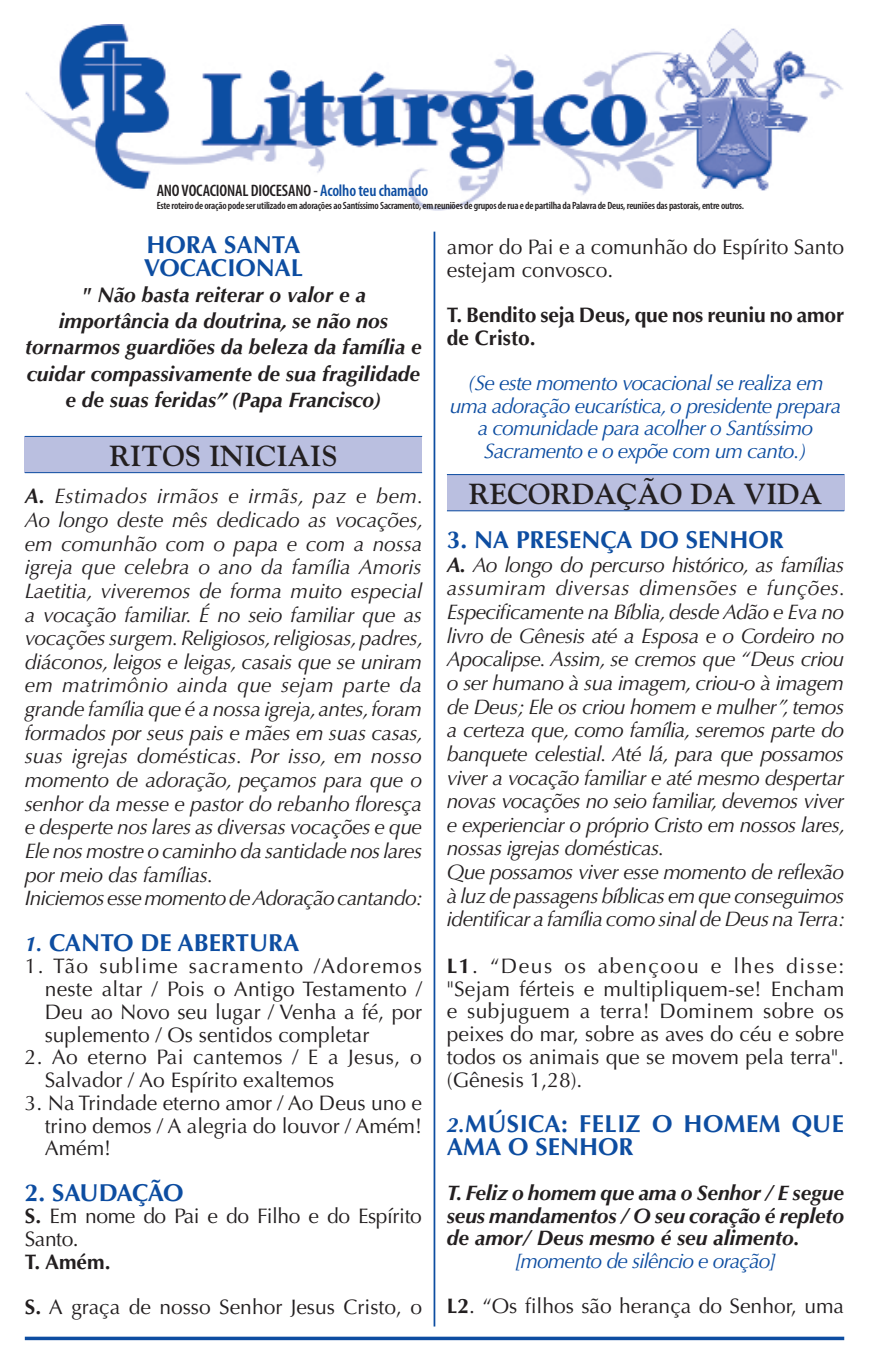
<style>
.page{position:relative;width:869px;height:1365px;background:#fff}
.page>*{position:absolute;margin:0;border:0;box-sizing:border-box;transform-origin:0 0}
.Fonte_do_Cabeçalho{font:700 28.88px "Goudy Std";color:#231f20}
.CANTO{font:700 24.5px/22.6px "Optima LT Std";letter-spacing:.02em;color:#0d4da1}
.Texto_do_Animador{font:700 24.5px "Optima LT Std";color:#0d4da1}
.TITULO_texto_animado{font:700 24.5px "Optima LT Std";color:#0d4da1}
.CANTO-2{font:700 24.5px "Optima LT Std";color:#0d4da1}
.Estrofe_-_Cantos{font:700 24.5px "Optima LT Std";letter-spacing:-.035em;color:#0d4da1}
.Texto_do_Animador-2{font:italic 21px/23.6px "Optima LT Std";letter-spacing:-.03em;color:#231f20;text-align:justify}
.Estrofe_-_Cantos-2{font:21px/22.8px "Optima LT Std";color:#231f20;text-align:justify}
.Texto_Padrão_com_S{font:21px/22.8px "Optima LT Std";color:#231f20;text-align:justify}
.t1{font:italic 21px/22.6px "Optima LT Std";letter-spacing:-.04em;color:#0d4da1;text-align:center}
.TITULO_texto_animado-2{font:italic 700 21px/26.2px "Optima LT Std";color:#231f20;text-align:center}
.Refrão{font:italic 700 21px/22.8px "Optima LT Std";letter-spacing:-.005em;color:#231f20;text-align:justify}
.Texto_Padrão_com_T{font:21px/22.6px "Optima LT Std";color:#231f20}
.Texto_Padrão_com_T-2{font:700 21px/22.6px "Optima LT Std";letter-spacing:-.01em;color:#231f20}
.Texto_Padrão_com_S-2{font:21px/22.6px "Optima LT Std";letter-spacing:-.02em;color:#231f20}
.t2{font:600 condensed 16.62px "Myriad Pro";letter-spacing:-.01em;color:#231f20}
.t3{font:600 condensed 10.5px "Myriad Pro";letter-spacing:-.02em;color:#231f20}
.s1{color:#0d4da1}
.s2{font-weight:700}
.s3{font-style:italic;font-size:21px}
</style>
<div class="page">
<img style="left:25px;top:25px;width:818px;height:185px">
<hr style="left:25px;top:1336px;width:818px;height:3px;background:#0d4da1">
<hr style="left:433px;top:231px;width:2px;height:1095px;background:#0d4da1">
<div style="left:25px;top:436px;width:397px;height:36px;background:#babfe0"></div>
<hr style="left:25px;top:436px;width:397px;height:1px;background:#0d4da1">
<hr style="left:25px;top:472px;width:397px;height:1px;background:#0d4da1">
<div style="left:446px;top:474px;width:397px;height:36px;background:#babfe0"></div>
<hr style="left:446px;top:474px;width:397px;height:1px;background:#0d4da1">
<hr style="left:446px;top:510px;width:397px;height:1px;background:#0d4da1">
<p class="t2" style="left:157px;top:180px;width:273px">ANO VOCACIONAL DIOCESANO - <span class="s1">Acolho teu chamado</span></p>
<p class="t3" style="left:157px;top:199px;width:588px">Este roteiro de oração pode ser utilizado em adorações ao Santíssimo Sacramento, em reuniões de grupos de rua e de partilha da Palavra de Deus, reuniões das pastorais, entre outros.</p>
<p class="Texto_Padrão_com_T" style="left:446px;top:236px;width:398px">amor do Pai e a comunhão do Espírito Santo estejam convosco.</p>
<p class="Texto_Padrão_com_T-2" style="left:446px;top:304px;width:398px">T. Bendito seja Deus, que nos reuniu no amor de Cristo.</p>
<p class="t1" style="left:449px;top:372px;width:393px">(Se este momento vocacional se realiza em uma adoração eucarística, o presidente prepara a comunidade para acolher o Santíssimo Sacramento e o expõe com um canto.)</p>
<p class="TITULO_texto_animado" style="left:146px;top:230px;width:155px">HORA SANTA</p>
<p class="TITULO_texto_animado" style="left:144px;top:253px;width:161px">VOCACIONAL</p>
<p class="TITULO_texto_animado-2" style="left:25px;top:282px;width:397px">" Não basta reiterar o valor e a importância da doutrina, se não nos tornarmos guardiões da beleza da família e cuidar compassivamente de sua fragilidade e de suas feridas” (Papa Francisco)</p>
<p class="Fonte_do_Cabeçalho" style="left:109px;top:439px;width:229px">RITOS INICIAIS</p>
<p class="Texto_do_Animador-2" style="left:25px;top:484px;width:400px"><span class="s2">A.</span> Estimados irmãos e irmãs, paz e bem.<br>Ao longo deste mês dedicado as vocações, em comunhão com o papa e com a nossa igreja que celebra o ano da família Amoris Laetitia, viveremos de forma muito especial a vocação familiar. É no seio familiar que as vocações surgem. Religiosos, religiosas, padres, diáconos, leigos e leigas, casais que se uniram em matrimônio ainda que sejam parte da grande família que é a nossa igreja, antes, foram formados por seus pais e mães em suas casas, suas igrejas domésticas. Por isso, em nosso momento de adoração, peçamos para que o senhor da messe e pastor do rebanho floresça e desperte nos lares as diversas vocações e que Ele nos mostre o caminho da santidade nos lares por meio das famílias.</p>
<p class="Texto_do_Animador-2" style="left:25px;top:886px;width:399px">Iniciemos esse momento de Adoração cantando:</p>
<p class="CANTO-2" style="left:25px;top:927px;width:276px"><span class="s3">1.</span> CANTO DE ABERTURA</p>
<p class="Estrofe_-_Cantos-2" style="left:45px;top:955px;width:379px;text-indent:-20px">1. Tão sublime sacramento /Adoremos neste altar / Pois o Antigo Testamento / Deu ao Novo seu lugar / Venha a fé, por suplemento / Os sentidos completar</p>
<p class="Estrofe_-_Cantos-2" style="left:45px;top:1046px;width:378px;text-indent:-20px">2. Ao eterno Pai cantemos / E a Jesus, o<br>Salvador / Ao Espírito exaltemos</p>
<p class="Estrofe_-_Cantos-2" style="left:45px;top:1091px;width:378px;text-indent:-20px">3. Na Trindade eterno amor / Ao Deus uno e trino demos / A alegria do louvor / Amém!<br>Amém!</p>
<p class="Estrofe_-_Cantos" style="left:25px;top:1177px;width:160px">2. SAUDAÇÃO</p>
<p class="Texto_Padrão_com_S-2" style="left:25px;top:1205px;width:398px"><span class="s2">S.</span> Em nome do Pai e do Filho e do Espírito<br>Santo.</p>
<p class="Texto_Padrão_com_T-2" style="left:25px;top:1250px;width:87px">T. Amém.</p>
<p class="Texto_Padrão_com_T" style="left:25px;top:1295px;width:398px"><span class="s2">S.</span> A graça de nosso Senhor Jesus Cristo, o</p>
<p class="Fonte_do_Cabeçalho" style="left:468px;top:477px;width:354px">RECORDAÇÃO DA VIDA</p>
<p class="Texto_do_Animador" style="left:446px;top:525px;width:338px">3. NA PRESENÇA DO SENHOR</p>
<p class="Texto_do_Animador-2" style="left:446px;top:553px;width:399px"><span class="s2">A.</span> Ao longo do percurso histórico, as famílias assumiram diversas dimensões e funções.<br>Especificamente na Bíblia, desde Adão e Eva no livro de Gênesis até a Esposa e o Cordeiro no Apocalipse. Assim, se cremos que “Deus criou o ser humano à sua imagem, criou-o à imagem de Deus; Ele os criou homem e mulher”, temos a certeza que, como família, seremos parte do banquete celestial. Até lá, para que possamos viver a vocação familiar e até mesmo despertar novas vocações no seio familiar, devemos viver e experienciar o próprio Cristo em nossos lares, nossas igrejas domésticas.</p>
<p class="Texto_do_Animador-2" style="left:446px;top:860px;width:399px">Que possamos viver esse momento de reflexão à luz de passagens bíblicas em que conseguimos identificar a família como sinal de Deus na Terra:</p>
<p class="Texto_Padrão_com_S" style="left:446px;top:954px;width:398px"><span class="s2">L1</span>. “Deus os abençoou e lhes disse: "Sejam férteis e multipliquem-se! Encham e subjuguem a terra! Dominem sobre os peixes do mar, sobre as aves do céu e sobre todos os animais que se movem pela terra". (Gênesis 1,28).</p>
<p class="CANTO" style="left:446px;top:1112px;width:398px"><span class="s3">2.</span>MÚSICA: FELIZ O HOMEM QUE<br>AMA O SENHOR</p>
<p class="Refrão" style="left:446px;top:1181px;width:398px">T. Feliz o homem que ama o Senhor / E segue seus mandamentos / O seu coração é repleto de amor/ Deus mesmo é seu alimento.</p>
<p class="t1" style="left:515px;top:1249px;width:262px">[momento de silêncio e oração]</p>
<p class="Texto_Padrão_com_S" style="left:446px;top:1294px;width:398px"><span class="s2">L2</span>. “Os filhos são herança do Senhor, uma</p>
</div>
